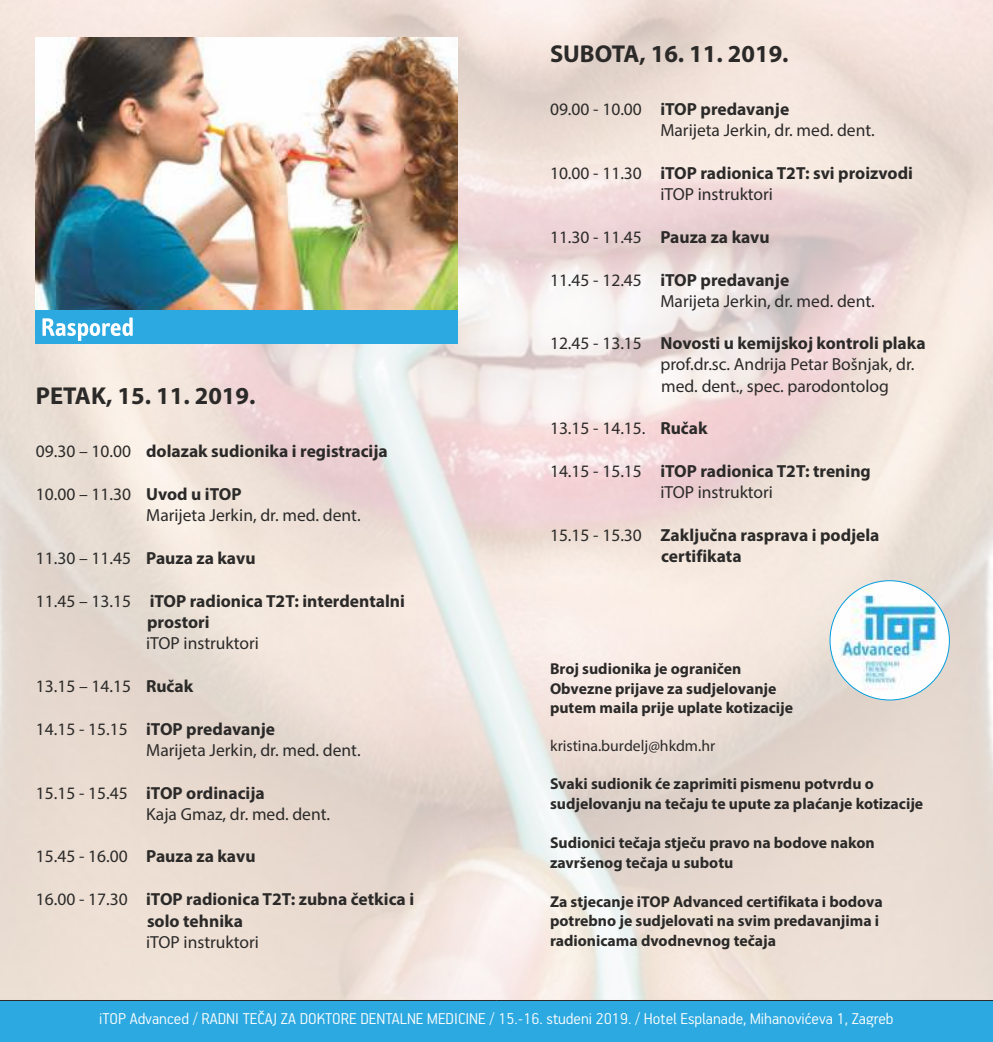
<style>
.page{position:relative;width:993px;height:1042px;background:#fff}
.page>*{position:absolute;margin:0;border:0;box-sizing:border-box;transform-origin:0 0}
.t1{font:700 24.5px "Myriad Pro";color:#2b2a29}
.t2{font:17.5px/21px "Myriad Pro";color:#2b2a29}
.t3{font:700 17.5px/21.7px "Myriad Pro";color:#2b2a29}
.t4{font:300 17.5px "PF Handbook Pro";color:#fefefe}
.t5{font:700 15.75px/19.6px "Myriad Pro";color:#2b2a29}
.t6{font:15.75px "Myriad Pro";color:#2b2a29}
.s1{font-weight:400}
.s2{font-weight:700}
</style>
<div class="page">
<img style="left:0;top:0;width:992px;height:1000px">
<div style="left:0;top:1000px;width:992px;height:42px;background:#2ca9e1"></div>
<hr style="left:0;top:1000px;width:496px;height:1px;background:#2b2a29">
<hr style="left:496px;top:1000px;width:496px;height:1px;background:#2b2a29">
<img style="left:36px;top:37px;width:421px;height:273px">
<div style="left:35px;top:310px;width:422px;height:34px;background:#2ca9e1"></div>
<svg style="left:42px;top:317px;width:91px;height:24px"></svg>
<img style="left:829px;top:584px;width:120px;height:112px">
<h1 class="t1" style="left:550px;top:43px;width:240px">SUBOTA, 16. 11. 2019.</h1>
<p class="t3" style="left:550px;top:100px;width:241px"><span class="s1">09.00 - 10.00</span> iTOP predavanje</p>
<p class="t2" style="left:660px;top:122px;width:216px">Marijeta Jerkin, dr. med. dent.</p>
<p class="t3" style="left:660px;top:164px;width:254px;line-height:21px;text-indent:-110px"><span class="s1">10.00 - 11.30</span> iTOP radionica T2T: svi proizvodi <span class="s1">iTOP instruktori</span></p>
<h1 class="t1" style="left:36px;top:385px;width:221px">PETAK, 15. 11. 2019.</h1>
<p class="t3" style="left:36px;top:442px;width:353px"><span class="s1">09.30 – 10.00</span> dolazak sudionika i registracija</p>
<p class="t2" style="left:146px;top:485px;width:216px;text-indent:-110px">10.00 – 11.30 <span class="s2">Uvod u iTOP<br></span>Marijeta Jerkin, dr. med. dent.</p>
<p class="t2" style="left:36px;top:549px;width:221px">11.30 – 11.45 <span class="s2">Pauza za kavu</span></p>
<p class="t3" style="left:147px;top:591px;width:259px;text-indent:-111px"><span class="s1">11.45 – 13.15</span> iTOP radionica T2T: interdentalni prostori</p>
<p class="t2" style="left:146px;top:634px;width:114px">iTOP instruktori</p>
<p class="t2" style="left:36px;top:677px;width:159px">13.15 – 14.15 <span class="s2">Ručak</span></p>
<p class="t3" style="left:36px;top:719px;width:241px"><span class="s1">14.15 - 15.15</span> iTOP predavanje</p>
<p class="t2" style="left:146px;top:741px;width:216px">Marijeta Jerkin, dr. med. dent.</p>
<p class="t2" style="left:146px;top:784px;width:185px;text-indent:-110px">15.15 - 15.45 <span class="s2">iTOP ordinacija<br></span>Kaja Gmaz, dr. med. dent.</p>
<p class="t2" style="left:36px;top:847px;width:221px">15.45 - 16.00 <span class="s2">Pauza za kavu</span></p>
<p class="t3" style="left:147px;top:890px;width:268px;text-indent:-111px"><span class="s1">16.00 - 17.30</span> iTOP radionica T2T: zubna četkica i solo tehnika</p>
<p class="t2" style="left:146px;top:933px;width:114px">iTOP instruktori</p>
<p class="t2" style="left:550px;top:228px;width:221px">11.30 - 11.45 <span class="s2">Pauza za kavu</span></p>
<p class="t2" style="left:660px;top:271px;width:216px;text-indent:-110px">11.45 - 12.45 <span class="s2">iTOP predavanje<br></span>Marijeta Jerkin, dr. med. dent.</p>
<p class="t3" style="left:550px;top:334px;width:377px"><span class="s1">12.45 - 13.15</span> Novosti u kemijskoj kontroli plaka</p>
<p class="t2" style="left:660px;top:356px;width:255px">prof.dr.sc. Andrija Petar Bošnjak, dr. med. dent., spec. parodontolog</p>
<p class="t2" style="left:550px;top:419px;width:159px">13.15 - 14.15. <span class="s2">Ručak</span></p>
<p class="t3" style="left:550px;top:462px;width:322px"><span class="s1">14.15 - 15.15</span> iTOP radionica T2T: trening</p>
<p class="t2" style="left:660px;top:483px;width:114px">iTOP instruktori</p>
<p class="t3" style="left:661px;top:525px;width:220px;text-indent:-111px"><span class="s1">15.15 - 15.30</span> Zaključna rasprava i podjela certifikata</p>
<p class="t5" style="left:550px;top:660px;width:193px">Broj sudionika je ograničen</p>
<p class="t5" style="left:550px;top:680px;width:228px">Obvezne prijave za sudjelovanje</p>
<p class="t5" style="left:550px;top:699px;width:244px">putem maila prije uplate kotizacije</p>
<p class="t6" style="left:550px;top:739px;width:167px">kristina.burdelj@hkdm.hr</p>
<p class="t5" style="left:550px;top:776px;width:374px">Svaki sudionik će zaprimiti pismenu potvrdu o sudjelovanju na tečaju te upute za plaćanje kotizacije</p>
<p class="t5" style="left:550px;top:834px;width:326px">Sudionici tečaja stječu pravo na bodove nakon</p>
<p class="t5" style="left:550px;top:854px;width:185px">završenog tečaja u subotu</p>
<p class="t5" style="left:550px;top:893px;width:334px">Za stjecanje iTOP Advanced certifikata i bodova</p>
<p class="t5" style="left:550px;top:912px;width:330px">potrebno je sudjelovati na svim predavanjima i</p>
<p class="t5" style="left:550px;top:932px;width:227px">radionicama dvodnevnog tečaja</p>
<p class="t4" style="left:99px;top:1011px;width:795px">iTOP Advanced / RADNI TEČAJ ZA DOKTORE DENTALNE MEDICINE / 15.-16. studeni 2019. / Hotel Esplanade, Mihanovićeva 1, Zagreb</p>
</div>
